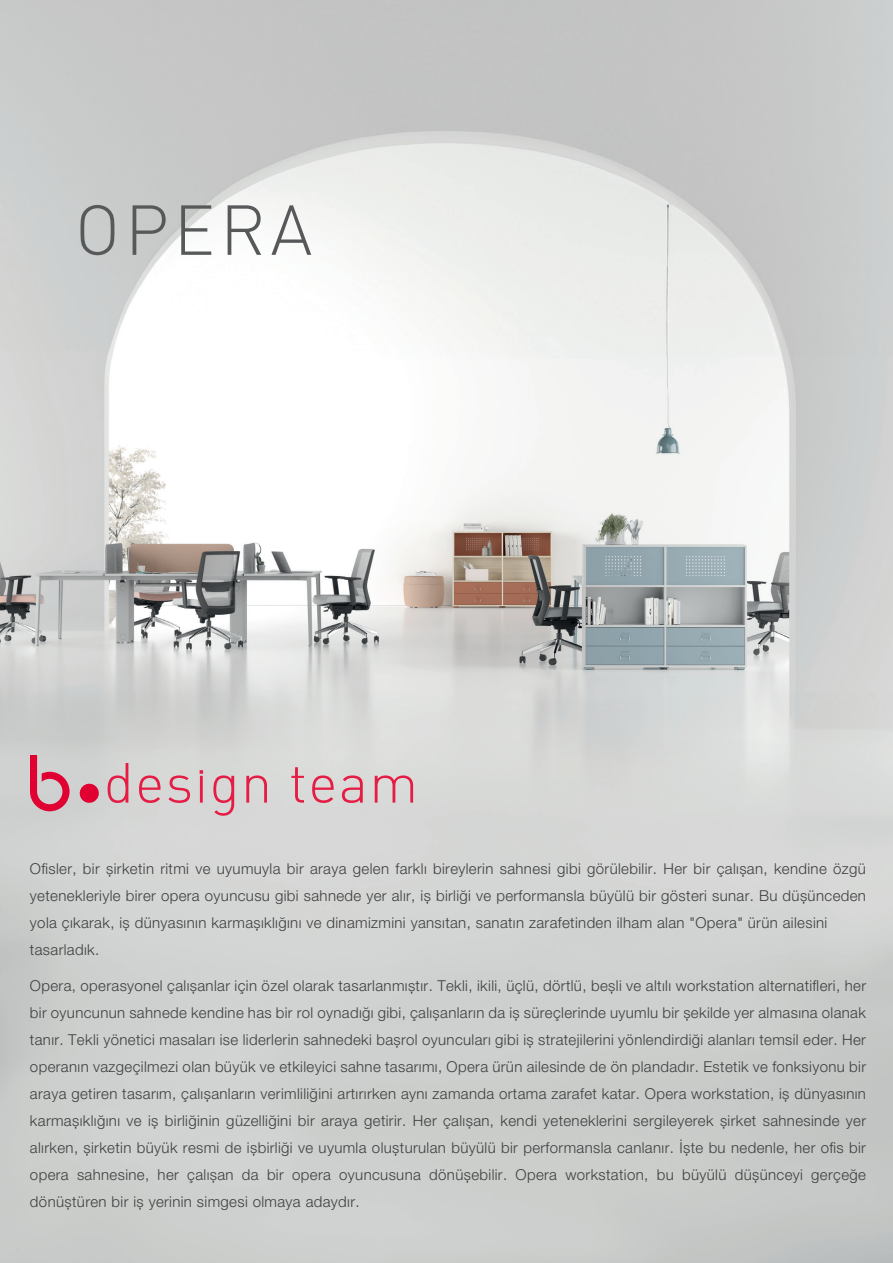
<style>
.page{position:relative;width:893px;height:1263px;background:#fff}
.page>*{position:absolute;margin:0;border:0;box-sizing:border-box;transform-origin:0 0}
.t1{font:300 69.45px "DIN Pro";letter-spacing:.07em;color:#57585a}
.t2{font:300 55.65px "DIN Pro";letter-spacing:.025em;color:#e51c43}
.t3{font:300 15px/27px "Helvetica Neue LT Pro";letter-spacing:.025em;color:#3e3e3f}
</style>
<div class="page">
<img style="left:0;top:0;width:893px;height:1263px">
<svg style="left:30px;top:755px;width:40px;height:56px;background:#d48092"></svg>
<div style="left:79px;top:783px;width:20px;height:20px;background:#e00031;border-radius:50%"></div>
<h1 class="t1" style="left:75px;top:176px;width:239px">OPERA</h1>
<h2 class="t2" style="left:104px;top:748px;width:316px">design team</h2>
<p class="t3" style="left:30px;top:855px;width:837px">Ofisler, bir șirketin ritmi ve uyumuyla bir araya gelen farklı bireylerin sahnesi gibi görülebilir. Her bir çalıșan, kendine özgü yetenekleriyle birer opera oyuncusu gibi sahnede yer alır, iș birliği ve performansla büyülü bir gösteri sunar. Bu düșünceden yola çıkarak, iș dünyasının karmașıklığını ve dinamizmini yansıtan, sanatın zarafetinden ilham alan "Opera" ürün ailesini tasarladık.</p>
<p class="t3" style="left:30px;top:972px;width:838px;text-align:justify">Opera, operasyonel çalıșanlar için özel olarak tasarlanmıștır. Tekli, ikili, üçlü, dörtlü, beșli ve altılı workstation alternatifleri, her bir oyuncunun sahnede kendine has bir rol oynadığı gibi, çalıșanların da iș süreçlerinde uyumlu bir șekilde yer almasına olanak tanır. Tekli yönetici masaları ise liderlerin sahnedeki bașrol oyuncuları gibi iș stratejilerini yönlendirdiği alanları temsil eder. Her operanın vazgeçilmezi olan büyük ve etkileyici sahne tasarımı, Opera ürün ailesinde de ön plandadır. Estetik ve fonksiyonu bir araya getiren tasarım, çalıșanların verimliliğini artırırken aynı zamanda ortama zarafet katar. Opera workstation, iș dünyasının karmașıklığını ve iș birliğinin güzelliğini bir araya getirir. Her çalıșan, kendi yeteneklerini sergileyerek șirket sahnesinde yer alırken, șirketin büyük resmi de ișbirliği ve uyumla olușturulan büyülü bir performansla canlanır. İște bu nedenle, her ofis bir opera sahnesine, her çalıșan da bir opera oyuncusuna dönüșebilir. Opera workstation, bu büyülü düșünceyi gerçeğe dönüștüren bir iș yerinin simgesi olmaya adaydır.</p>
</div>
